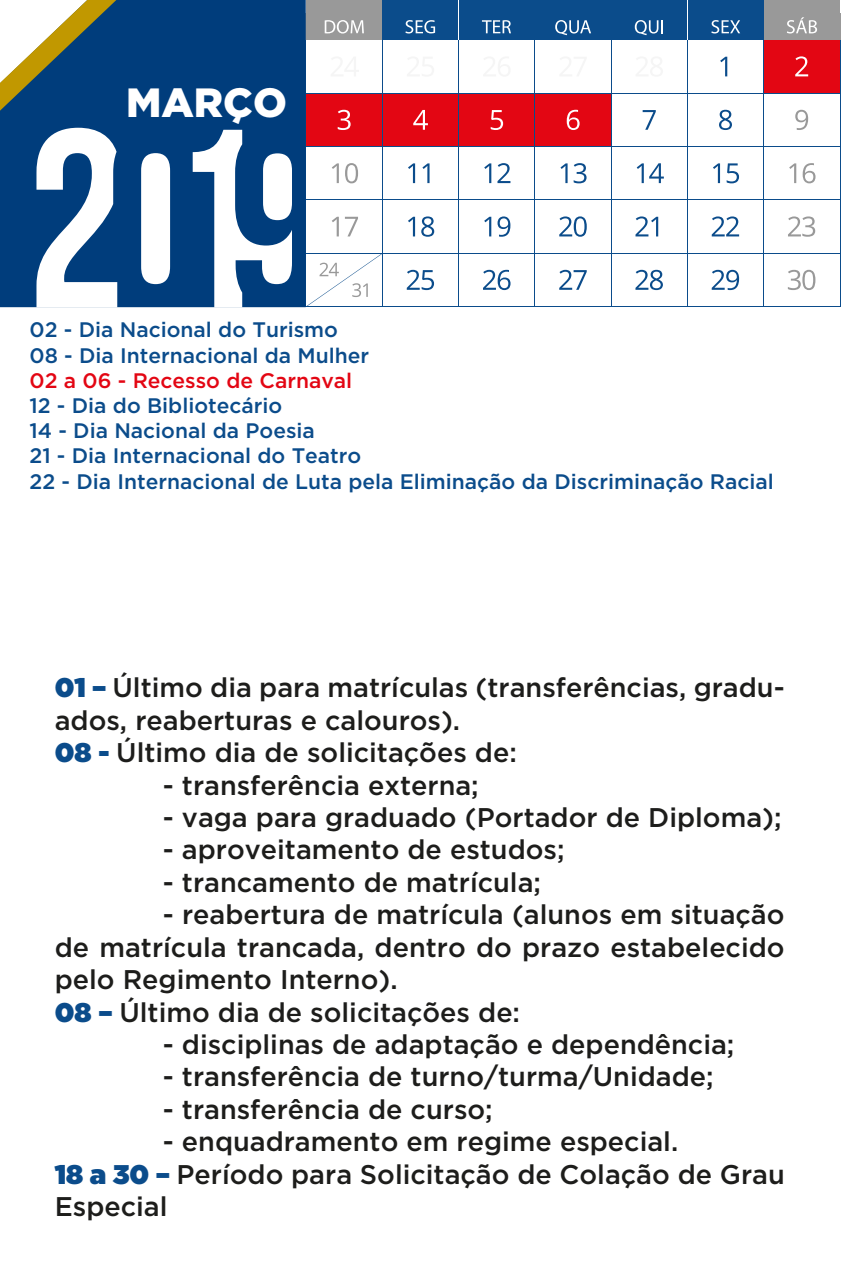
<style>
.page{position:relative;width:851px;height:1276px;background:#fff}
.page>*{position:absolute;margin:0;border:0;box-sizing:border-box;transform-origin:0 0}
.t1{font:900 40.8px "Gotham";color:#fff}
.t2{font:500 27px/32.4px "Gotham";color:#1d1d1b}
.t3{font:500 21px/25.2px "Gotham";color:#0b4c8b}
.t4{font:500 21px "Gotham";color:#e30613}
.s1{font-family:"Gotham Ultra";font-weight:400;color:#0b4c8b}
</style>
<div class="page">
<div style="left:763px;top:40px;width:76px;height:53px;background:#e30613"></div>
<div style="left:535px;top:93px;width:76px;height:53px;background:#e30613"></div>
<div style="left:458px;top:93px;width:76px;height:53px;background:#e30613"></div>
<div style="left:382px;top:93px;width:76px;height:53px;background:#e30613"></div>
<div style="left:306px;top:93px;width:76px;height:53px;background:#e30613"></div>
<hr style="left:306px;top:93px;width:534px;height:1px;background:#0b4c8b">
<hr style="left:306px;top:146px;width:534px;height:1px;background:#0b4c8b">
<hr style="left:306px;top:200px;width:534px;height:1px;background:#0b4c8b">
<hr style="left:306px;top:253px;width:534px;height:1px;background:#0b4c8b">
<hr style="left:306px;top:307px;width:534px;height:1px;background:#0b4c8b">
<hr style="left:306px;top:40px;width:1px;height:267px;background:#0b4c8b">
<hr style="left:382px;top:40px;width:1px;height:267px;background:#0b4c8b">
<hr style="left:458px;top:40px;width:1px;height:267px;background:#0b4c8b">
<hr style="left:534px;top:40px;width:1px;height:267px;background:#0b4c8b">
<hr style="left:611px;top:40px;width:1px;height:267px;background:#0b4c8b">
<hr style="left:687px;top:40px;width:1px;height:267px;background:#0b4c8b">
<hr style="left:763px;top:40px;width:1px;height:267px;background:#0b4c8b">
<hr style="left:839px;top:40px;width:1px;height:267px;background:#0b4c8b">
<svg style="left:534px;top:13px;width:1px;height:27px"></svg>
<svg style="left:839px;top:13px;width:1px;height:27px"></svg>
<svg style="left:720px;top:57px;width:7px;height:19px"></svg>
<svg style="left:795px;top:56px;width:13px;height:20px"></svg>
<svg style="left:337px;top:110px;width:13px;height:20px"></svg>
<svg style="left:413px;top:110px;width:15px;height:20px"></svg>
<svg style="left:490px;top:110px;width:13px;height:20px"></svg>
<svg style="left:566px;top:110px;width:13px;height:20px"></svg>
<svg style="left:642px;top:110px;width:13px;height:20px"></svg>
<svg style="left:719px;top:110px;width:12px;height:20px"></svg>
<svg style="left:795px;top:110px;width:13px;height:20px"></svg>
<svg style="left:332px;top:163px;width:7px;height:20px"></svg>
<svg style="left:345px;top:163px;width:13px;height:20px"></svg>
<svg style="left:408px;top:163px;width:7px;height:20px"></svg>
<svg style="left:422px;top:163px;width:7px;height:20px"></svg>
<svg style="left:484px;top:163px;width:7px;height:20px"></svg>
<svg style="left:497px;top:163px;width:13px;height:20px"></svg>
<svg style="left:560px;top:163px;width:7px;height:20px"></svg>
<svg style="left:573px;top:163px;width:13px;height:20px"></svg>
<svg style="left:636px;top:163px;width:7px;height:20px"></svg>
<svg style="left:649px;top:163px;width:14px;height:20px"></svg>
<svg style="left:713px;top:163px;width:7px;height:20px"></svg>
<svg style="left:726px;top:163px;width:13px;height:20px"></svg>
<svg style="left:789px;top:163px;width:7px;height:20px"></svg>
<svg style="left:802px;top:163px;width:13px;height:20px"></svg>
<svg style="left:332px;top:217px;width:7px;height:19px"></svg>
<svg style="left:345px;top:217px;width:13px;height:19px"></svg>
<svg style="left:408px;top:217px;width:7px;height:19px"></svg>
<svg style="left:421px;top:216px;width:13px;height:21px"></svg>
<svg style="left:484px;top:217px;width:7px;height:19px"></svg>
<svg style="left:497px;top:216px;width:13px;height:21px"></svg>
<svg style="left:559px;top:216px;width:27px;height:21px"></svg>
<svg style="left:635px;top:216px;width:23px;height:20px"></svg>
<svg style="left:711px;top:216px;width:28px;height:20px"></svg>
<svg style="left:788px;top:216px;width:27px;height:21px"></svg>
<svg style="left:306px;top:254px;width:76px;height:53px"></svg>
<svg style="left:406px;top:270px;width:28px;height:20px"></svg>
<svg style="left:483px;top:270px;width:27px;height:20px"></svg>
<svg style="left:559px;top:270px;width:27px;height:20px"></svg>
<svg style="left:635px;top:270px;width:27px;height:20px"></svg>
<svg style="left:711px;top:270px;width:28px;height:20px"></svg>
<svg style="left:787px;top:270px;width:28px;height:20px"></svg>
<div style="left:763px;top:0;width:76px;height:40px;background:#999"></div>
<div style="left:611px;top:0;width:76px;height:40px;background:#0b4c8b"></div>
<div style="left:687px;top:0;width:76px;height:40px;background:#0b4c8b"></div>
<div style="left:535px;top:0;width:76px;height:40px;background:#0b4c8b"></div>
<div style="left:458px;top:0;width:76px;height:40px;background:#0b4c8b"></div>
<div style="left:382px;top:0;width:76px;height:40px;background:#0b4c8b"></div>
<div style="left:306px;top:0;width:76px;height:40px;background:#999"></div>
<svg style="left:324px;top:20px;width:40px;height:14px"></svg>
<svg style="left:405px;top:20px;width:31px;height:14px"></svg>
<svg style="left:482px;top:20px;width:29px;height:13px"></svg>
<svg style="left:555px;top:20px;width:36px;height:15px"></svg>
<svg style="left:634px;top:20px;width:29px;height:15px"></svg>
<svg style="left:711px;top:20px;width:29px;height:14px"></svg>
<svg style="left:787px;top:17px;width:30px;height:17px"></svg>
<div style="left:0;top:0;width:306px;height:307px;background:#003d7c"></div>
<svg style="left:0;top:0;width:116px;height:111px"></svg>
<svg style="left:36px;top:128px;width:81px;height:179px"></svg>
<svg style="left:141px;top:153px;width:29px;height:131px"></svg>
<svg style="left:193px;top:130px;width:99px;height:177px"></svg>
<h1 class="t1" style="left:126px;top:79px;width:162px">MARÇO</h1>
<p class="t3" style="left:29px;top:317px;width:341px">02 - Dia Nacional do Turismo<br>08 - Dia Internacional da Mulher</p>
<p class="t4" style="left:29px;top:368px;width:324px">02 a 06 - Recesso de Carnaval</p>
<p class="t3" style="left:29px;top:392px;width:745px">12 - Dia do Bibliotecário<br>14 - Dia Nacional da Poesia<br>21 - Dia Internacional do Teatro<br>22 - Dia Internacional de Luta pela Eliminação da Discriminação Racial</p>
<p class="t2" style="left:55px;top:671px;width:731px"><span class="s1">01 –</span> Último dia para matrículas (transferências, gradu&shy;ados, reaberturas e calouros).<br><span class="s1">08 -</span> Último dia de solicitações de:</p>
<p class="t2" style="left:163px;top:768px;width:317px">- transferência externa;</p>
<p class="t2" style="left:163px;top:800px;width:620px">- vaga para graduado (Portador de Diploma);</p>
<p class="t2" style="left:163px;top:833px;width:403px">- aproveitamento de estudos;</p>
<p class="t2" style="left:163px;top:865px;width:379px">- trancamento de matrícula;</p>
<p class="t2" style="left:55px;top:898px;width:731px;text-indent:108px">- reabertura de matrícula (alunos em situação de matrícula trancada, dentro do prazo estabelecido pelo Regimento Interno).<br><span class="s1">08 –</span> Último dia de solicitações de:</p>
<p class="t2" style="left:163px;top:1027px;width:573px">- disciplinas de adaptação e dependência;</p>
<p class="t2" style="left:163px;top:1060px;width:552px">- transferência de turno/turma/Unidade;</p>
<p class="t2" style="left:163px;top:1092px;width:331px">- transferência de curso;</p>
<p class="t2" style="left:55px;top:1124px;width:731px;text-indent:108px">- enquadramento em regime especial.<br><span class="s1">18 a 30 –</span> Período para Solicitação de Colação de Grau<br>Especial</p>
</div>
